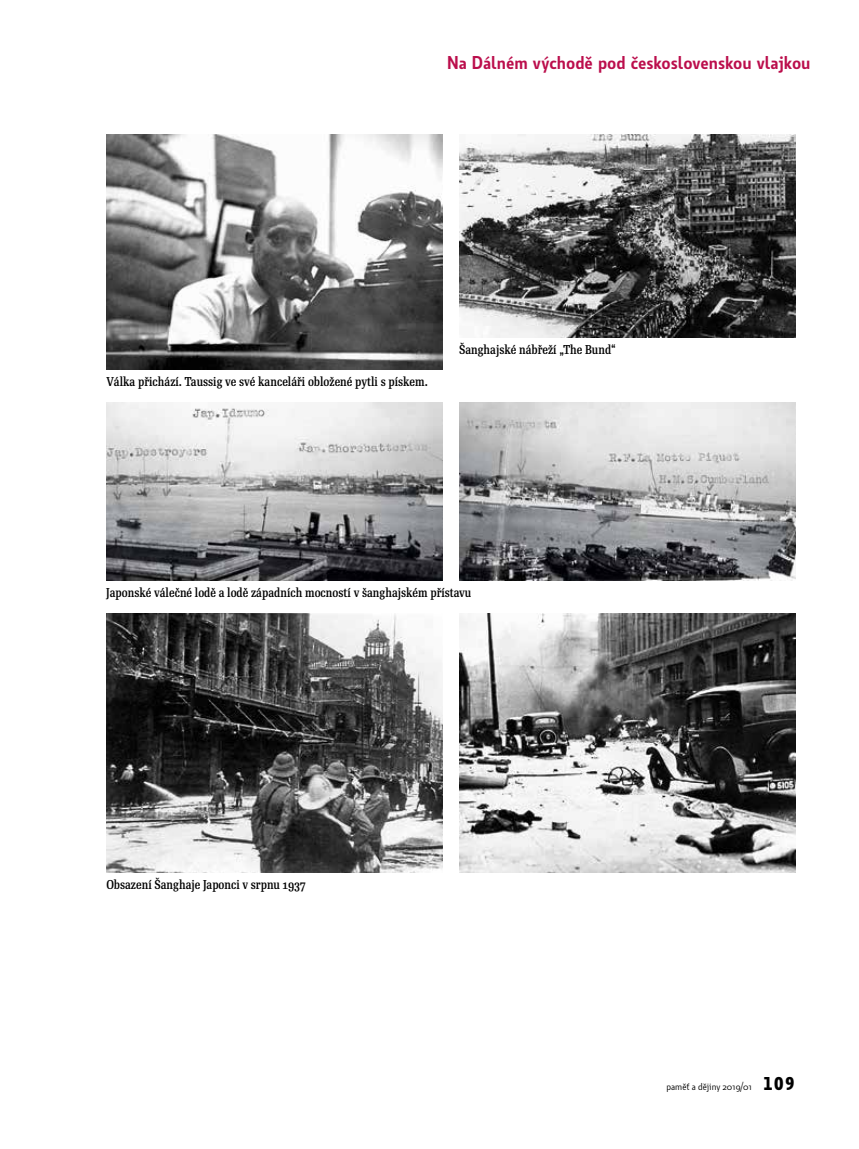
<style>
.page{position:relative;width:859px;height:1149px;background:#fff}
.page>*{position:absolute;margin:0;border:0;box-sizing:border-box;transform-origin:0 0}
.t1{font:600 18px "Botanika Std";color:#bb0e4c}
.t2{font:500 12.45px "Re Public Std Cond";color:#000}
.t3{font:9.75px "Botanika Std";color:#000}
.s1{font-family:"Botanika Mono";font-weight:700;font-size:18px}
</style>
<div class="page">
<img style="left:106px;top:135px;width:336px;height:235px">
<img style="left:106px;top:613px;width:336px;height:259px">
<img style="left:459px;top:613px;width:336px;height:259px">
<img style="left:106px;top:402px;width:336px;height:178px">
<img style="left:459px;top:402px;width:336px;height:178px">
<img style="left:459px;top:135px;width:336px;height:202px">
<h1 class="t1" style="left:447px;top:51px;width:365px">Na Dálném východě pod československou vlajkou</h1>
<p class="t2" style="left:106px;top:373px;width:323px">Válka přichází. Taussig ve své kanceláři obložené pytli s pískem.</p>
<p class="t2" style="left:459px;top:341px;width:158px">Šanghajské nábřeží „The Bund“</p>
<p class="t2" style="left:106px;top:584px;width:367px">Japonské válečné lodě a lodě západních mocností v šanghajském přístavu</p>
<p class="t2" style="left:106px;top:876px;width:201px">Obsazení Šanghaje Japonci v srpnu 1937</p>
<p class="t3" style="left:666px;top:1080px;width:130px">paměť a dějiny 2019/01 <span class="s1">109</span></p>
</div>
